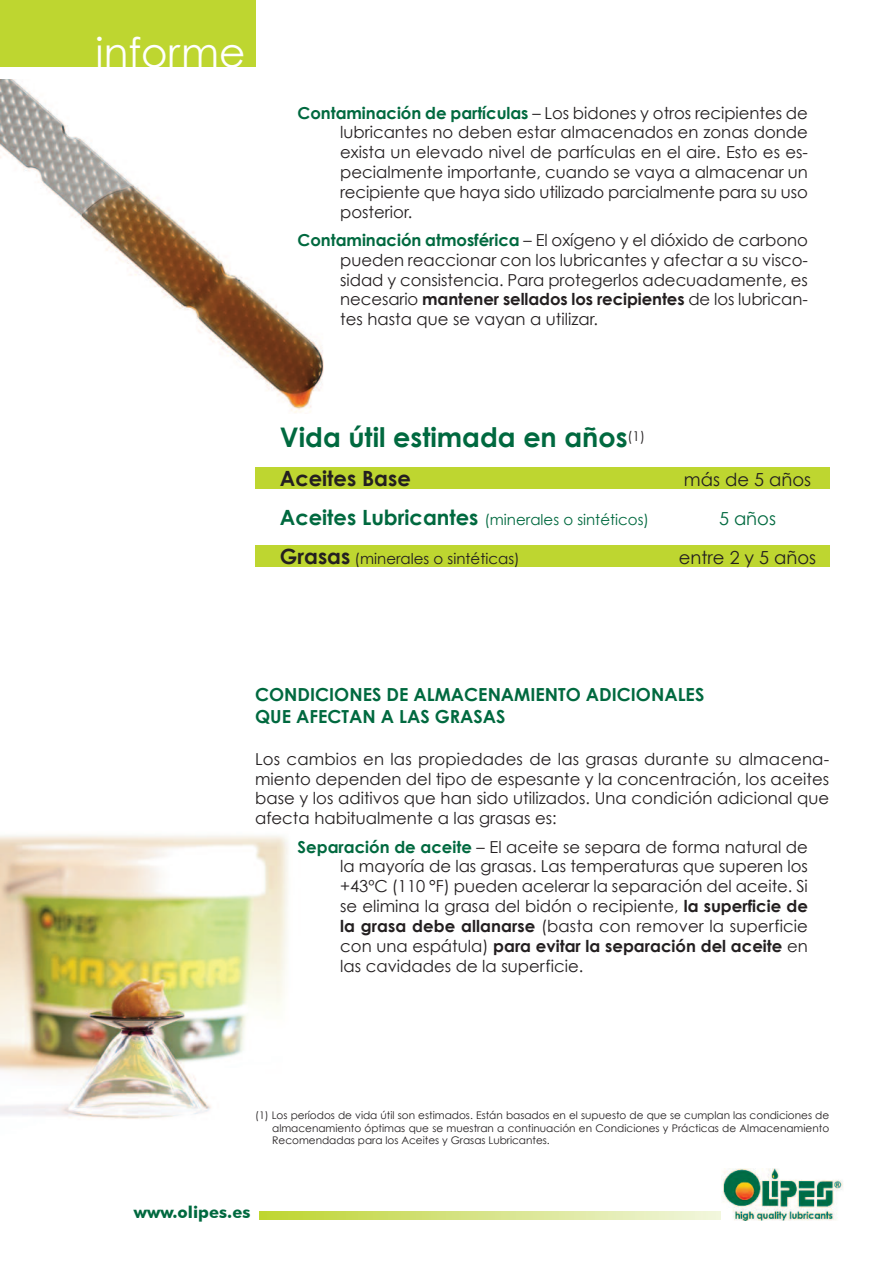
<style>
.page{position:relative;width:893px;height:1263px;background:#fff}
.page>*{position:absolute;margin:0;border:0;box-sizing:border-box;transform-origin:0 0}
.t1{font:40.5px "Century Gothic";color:#fff}
.t2{font:700 27px "Century Gothic";color:#00693f}
.t3{font:700 21px "Century Gothic";color:#231f20}
.t4{font:700 18px/21.6px "Century Gothic";color:#00693f}
.t5{font:18px "Century Gothic";color:#231f20}
.t6{font:18px "Century Gothic";color:#00693f}
.t7{font:16.5px/19.8px "Century Gothic";color:#231f20;text-align:justify}
.t8{font:700 16.5px "Futura BT";color:#00693f}
.t9{font:15px "Century Gothic";color:#00693f}
.t10{font:15px "Century Gothic";color:#231f20}
.t11{font:10.5px/12.6px "Century Gothic";color:#231f20;text-align:justify}
.s1{font-weight:700;color:#00693f}
.s2{font-weight:700}
.s3{font-weight:700;font-size:21px}
</style>
<div class="page">
<img style="left:0;top:834px;width:288px;height:285px">
<img style="left:0;top:79px;width:324px;height:334px">
<div style="left:255px;top:467px;width:574px;height:21px;background:#bed630"></div>
<div style="left:255px;top:545px;width:574px;height:21px;background:#bed630"></div>
<div style="left:0;top:0;width:255px;height:67px;background:#bed630"></div>
<svg style="left:259px;top:1211px;width:462px;height:9px;background:#d7e589"></svg>
<img style="left:722px;top:1168px;width:121px;height:53px">
<h1 class="t1" style="left:96px;top:26px;width:151px">informe</h1>
<p class="t7" style="left:340px;top:102px;width:469px;text-indent:-43px"><span class="s1">Contaminación de partículas</span> – Los bidones y otros recipientes de lubricantes no deben estar almacenados en zonas donde exista un elevado nivel de partículas en el aire. Esto es es&shy;pecialmente importante, cuando se vaya a almacenar un recipiente que haya sido utilizado parcialmente para su uso posterior.</p>
<p class="t7" style="left:340px;top:230px;width:469px;text-indent:-43px"><span class="s1">Contaminación atmosférica</span> – El oxígeno y el dióxido de carbono pueden reaccionar con los lubricantes y afectar a su visco&shy;sidad y consistencia. Para protegerlos adecuadamente, es necesario <span class="s2">mantener sellados los recipientes</span> de los lubrican&shy;tes hasta que se vayan a utilizar.</p>
<h2 class="t2" style="left:280px;top:420px;width:367px">Vida útil estimada en años<sup>(1)</sup></h2>
<p class="t3" style="left:280px;top:465px;width:133px">Aceites Base</p>
<p class="t5" style="left:684px;top:468px;width:129px">más de 5 años</p>
<p class="t9" style="left:280px;top:510px;width:371px"><span class="s3">Aceites Lubricantes</span> (minerales o sintéticos)</p>
<p class="t6" style="left:719px;top:507px;width:59px">5 años</p>
<p class="t10" style="left:280px;top:549px;width:241px"><span class="s3">Grasas</span> (minerales o sintéticas)</p>
<p class="t5" style="left:679px;top:546px;width:139px">entre 2 y 5 años</p>
<p class="t4" style="left:255px;top:683px;width:451px">CONDICIONES DE ALMACENAMIENTO ADICIONALES<br>QUE AFECTAN A LAS GRASAS</p>
<p class="t7" style="left:255px;top:748px;width:576px">Los cambios en las propiedades de las grasas durante su almacena&shy;miento dependen del tipo de espesante y la concentración, los aceites base y los aditivos que han sido utilizados. Una condición adicional que afecta habitualmente a las grasas es:</p>
<p class="t7" style="left:340px;top:836px;width:469px;text-indent:-43px"><span class="s1">Separación de aceite</span> – El aceite se separa de forma natural de la mayoría de las grasas. Las temperaturas que superen los +43ºC (110 °F) pueden acelerar la separación del aceite. Si se elimina la grasa del bidón o recipiente, <span class="s2">la superficie de la grasa debe allanarse</span> (basta con remover la superficie con una espátula) <span class="s2">para evitar la separación del aceite</span> en las cavidades de la superficie.</p>
<p class="t11" style="left:272px;top:1109px;width:559px;text-indent:-17px">(1) Los períodos de vida útil son estimados. Están basados en el supuesto de que se cumplan las condiciones de almacenamiento óptimas que se muestran a continuación en Condiciones y Prácticas de Almacenamiento Recomendadas para los Aceites y Grasas Lubricantes.</p>
<p class="t8" style="left:134px;top:1202px;width:118px">www.olipes.es</p>
</div>
